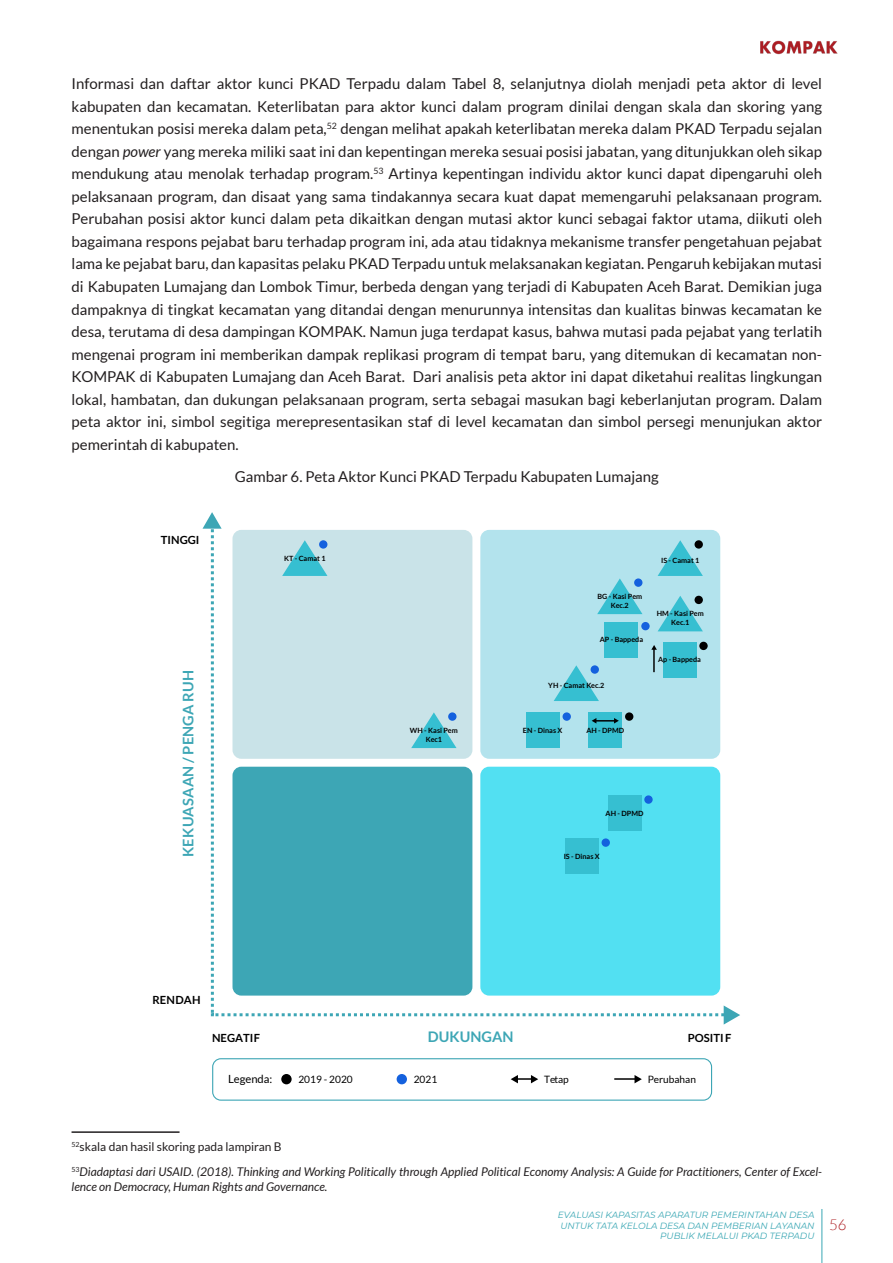
<style>
.page{position:relative;width:893px;height:1263px;background:#fff}
.page>*{position:absolute;margin:0;border:0;box-sizing:border-box;transform-origin:0 0}
.t1{font:15px/22.5px "Lato";color:#231f20;text-align:justify}
.t2{font:300 15px "Lato";color:#ac1e23}
.t3{font:700 14.7px "Lato";color:#3da6b5}
.t4{font:italic 12px/25.2px "Lato";color:#231f20}
.t5{font:700 11.25px "Lato";color:#000}
.t6{font:11.25px "Lato";color:#000}
.t7{font:10.2px "Lato";color:#000}
.t8{font:italic 9px/10.8px "Montserrat";color:#3aa7b4;text-align:right}
.t9{font:700 7.2px/8.9px "Lato";color:#000;text-align:center}
.s1{font-style:italic}
.s2{font-style:normal}
</style>
<div class="page">
<hr style="left:822px;top:1209px;width:1px;height:54px;background:#3aa7b4">
<img style="left:760px;top:40px;width:78px;height:14px">
<svg style="left:212px;top:1058px;width:500px;height:43px"></svg>
<svg style="left:203px;top:512px;width:537px;height:512px"></svg>
<div style="left:565px;top:838px;width:34px;height:36px;background:#36bfd1"></div>
<div style="left:602px;top:838px;width:8px;height:9px;background:#1461de;border-radius:50%"></div>
<hr style="left:72px;top:1131px;width:108px;height:2px;background:#231f20">
<p class="t1" style="left:72px;top:73px;width:752px">Informasi dan daftar aktor kunci PKAD Terpadu dalam Tabel 8, selanjutnya diolah menjadi peta aktor di level kabupaten dan kecamatan. Keterlibatan para aktor kunci dalam program dinilai dengan skala dan skoring yang menentukan posisi mereka dalam peta,<sup>52</sup> dengan melihat apakah keterlibatan mereka dalam PKAD Terpadu sejalan dengan <span class="s1">power</span> yang mereka miliki saat ini dan kepentingan mereka sesuai posisi jabatan, yang ditunjukkan oleh sikap mendukung atau menolak terhadap program.<sup>53</sup> Artinya kepentingan individu aktor kunci dapat dipengaruhi oleh pelaksanaan program, dan disaat yang sama tindakannya secara kuat dapat memengaruhi pelaksanaan program.<br>Perubahan posisi aktor kunci dalam peta dikaitkan dengan mutasi aktor kunci sebagai faktor utama, diikuti oleh bagaimana respons pejabat baru terhadap program ini, ada atau tidaknya mekanisme transfer pengetahuan pejabat lama ke pejabat baru, dan kapasitas pelaku PKAD Terpadu untuk melaksanakan kegiatan. Pengaruh kebijakan mutasi di Kabupaten Lumajang dan Lombok Timur, berbeda dengan yang terjadi di Kabupaten Aceh Barat. Demikian juga dampaknya di tingkat kecamatan yang ditandai dengan menurunnya intensitas dan kualitas binwas kecamatan ke desa, terutama di desa dampingan KOMPAK. Namun juga terdapat kasus, bahwa mutasi pada pejabat yang terlatih mengenai program ini memberikan dampak replikasi program di tempat baru, yang ditemukan di kecamatan non-KOMPAK di Kabupaten Lumajang dan Aceh Barat. Dari analisis peta aktor ini dapat diketahui realitas lingkungan lokal, hambatan, dan dukungan pelaksanaan program, serta sebagai masukan bagi keberlanjutan program. Dalam peta aktor ini, simbol segitiga merepresentasikan staf di level kecamatan dan simbol persegi menunjukan aktor pemerintah di kabupaten.</p>
<p class="t1" style="left:235px;top:465px;width:426px">Gambar 6. Peta Aktor Kunci PKAD Terpadu Kabupaten Lumajang</p>
<p class="t5" style="left:161px;top:533px;width:40px">TINGGI</p>
<p class="t3" style="left:180px;top:857px;width:188px;rotate:-90deg">KEKUASAAN / PENGA RUH</p>
<p class="t9" style="left:284px;top:553px;width:43px">KT - Camat 1</p>
<p class="t9" style="left:410px;top:725px;width:49px">WH - Kasi Pem<br>Kec1</p>
<p class="t9" style="left:597px;top:592px;width:46px">BG - Kasi Pem<br>Kec.2</p>
<p class="t9" style="left:600px;top:635px;width:45px">AP - Bappeda</p>
<p class="t9" style="left:548px;top:681px;width:57px">YH - Camat Kec.2</p>
<p class="t9" style="left:661px;top:556px;width:40px">IS - Camat 1</p>
<p class="t9" style="left:657px;top:609px;width:49px">HM - Kasi Pem<br>Kec.1</p>
<p class="t9" style="left:658px;top:655px;width:44px">Ap - Bappeda</p>
<p class="t9" style="left:523px;top:725px;width:41px">EN - Dinas X</p>
<p class="t9" style="left:586px;top:725px;width:39px">AH - DPMD</p>
<p class="t9" style="left:606px;top:808px;width:39px">AH - DPMD</p>
<p class="t9" style="left:564px;top:851px;width:38px">IS - Dinas X</p>
<p class="t5" style="left:153px;top:993px;width:50px">RENDAH</p>
<p class="t3" style="left:428px;top:1028px;width:87px">DUKUNGAN</p>
<p class="t5" style="left:212px;top:1032px;width:50px">NEGATIF</p>
<p class="t5" style="left:688px;top:1032px;width:45px">POSITIF</p>
<p class="t6" style="left:228px;top:1073px;width:46px">Legenda:</p>
<p class="t7" style="left:298px;top:1073px;width:56px">2019 - 2020</p>
<p class="t7" style="left:414px;top:1073px;width:25px">2021</p>
<p class="t7" style="left:544px;top:1073px;width:26px">Tetap</p>
<p class="t7" style="left:648px;top:1073px;width:50px">Perubahan</p>
<p class="t4" style="left:72px;top:1134px;width:752px"><sup>52</sup><span class="s2">skala dan hasil skoring pada lampiran B<br></span><sup>53</sup>Diadaptasi dari USAID. (2018). Thinking and Working Politically through Applied Political Economy Analysis: A Guide for Practitioners, Center of Excel-</p>
<p class="t4" style="left:72px;top:1174px;width:257px">lence on Democracy, Human Rights and Governance.</p>
<p class="t8" style="left:558px;top:1209px;width:258px">EVALUASI KAPASITAS APARATUR PEMERINTAHAN DESA<br>UNTUK TATA KELOLA DESA DAN PEMBERIAN LAYANAN<br>PUBLIK MELALUI PKAD TERPADU</p>
<p class="t2" style="left:829px;top:1217px;width:19px">56</p>
</div>
